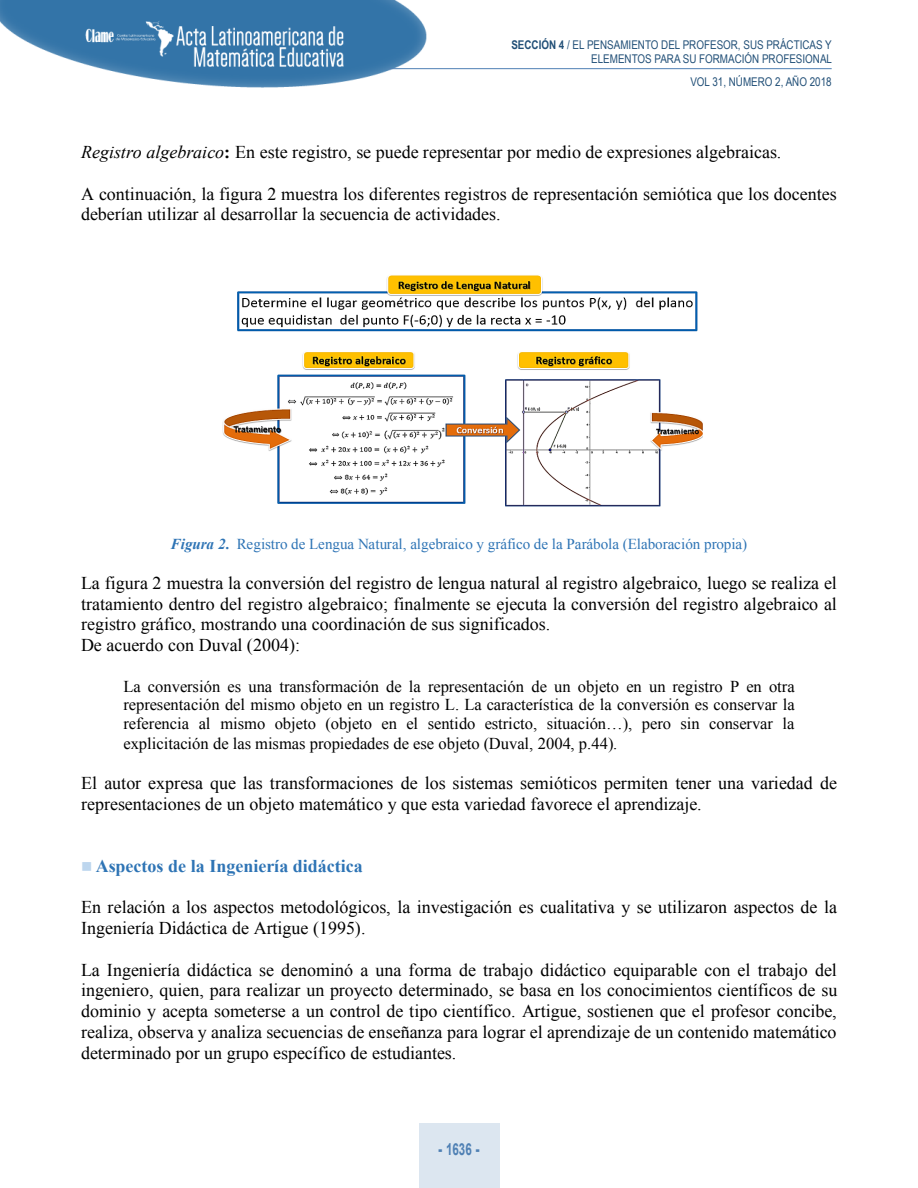
<style>
.page{position:relative;width:918px;height:1188px;background:#fff}
.page>*{position:absolute;margin:0;border:0;box-sizing:border-box;transform-origin:0 0}
.t1{font:18px/20.7px "Times New Roman";color:#000}
.t2{font:700 18px "Times New Roman";color:#2e74b5}
.t3{font:16.5px/18.9px "Times New Roman";color:#000;text-align:justify}
.t4{font:700 16.5px "Arial";color:#4f80b4;scale:.7 1}
.t5{font:15.15px "Times New Roman";color:#2e74b5}
.t6{font:12px/14.4px "Arial Narrow";color:#214f77;text-align:right}
.s1{font-weight:700}
.s2{font-style:italic}
.s3{font-weight:700;font-style:italic}
.s4{color:#bdd6ee}
.s5{font-weight:900}
</style>
<div class="page">
<img style="left:0;top:0;width:435px;height:88px">
<hr style="left:389px;top:68px;width:443px;height:1px;background:#4f80b4">
<div style="left:419px;top:1123px;width:80px;height:65px;background:#dce6f0"></div>
<img style="left:222px;top:275px;width:480px;height:232px">
<p class="t6" style="left:511px;top:37px;width:322px"><span class="s1">SECCIÓN 4</span> / EL PENSAMIENTO DEL PROFESOR, SUS PRÁCTICAS Y<br>ELEMENTOS PARA SU FORMACIÓN PROFESIONAL</p>
<p class="t6" style="left:690px;top:75px;width:143px">VOL 31, NÚMERO 2, AÑO 2018</p>
<p class="t1" style="left:81px;top:142px;width:702px"><span class="s2">Registro algebraico</span><span class="s1">:</span> En este registro, se puede representar por medio de expresiones algebraicas.</p>
<p class="t1" style="left:81px;top:183px;width:757px">A continuación, la figura 2 muestra los diferentes registros de representación semiótica que los docentes deberían utilizar al desarrollar la secuencia de actividades.</p>
<p class="t5" style="left:171px;top:535px;width:578px"><span class="s3">Figura 2</span><span class="s1">.</span> Registro de Lengua Natural, algebraico y gráfico de la Parábola (Elaboración propia)</p>
<p class="t1" style="left:81px;top:573px;width:757px">La figura 2 muestra la conversión del registro de lengua natural al registro algebraico, luego se realiza el tratamiento dentro del registro algebraico; finalmente se ejecuta la conversión del registro algebraico al registro gráfico, mostrando una coordinación de sus significados.<br>De acuerdo con Duval (2004):</p>
<p class="t3" style="left:123px;top:677px;width:673px">La conversión es una transformación de la representación de un objeto en un registro P en otra representación del mismo objeto en un registro L. La característica de la conversión es conservar la referencia al mismo objeto (objeto en el sentido estricto, situación…), pero sin conservar la explicitación de las mismas propiedades de ese objeto (Duval, 2004, p.44).</p>
<p class="t1" style="left:81px;top:773px;width:758px">El autor expresa que las transformaciones de los sistemas semióticos permiten tener una variedad de representaciones de un objeto matemático y que esta variedad favorece el aprendizaje.</p>
<p class="t2" style="left:81px;top:856px;width:283px"><span class="s4">■</span> Aspectos de la Ingeniería didáctica</p>
<p class="t1" style="left:81px;top:897px;width:758px">En relación a los aspectos metodológicos, la investigación es cualitativa y se utilizaron aspectos de la<br>Ingeniería Didáctica de Artigue (1995).</p>
<p class="t1" style="left:81px;top:959px;width:758px;text-align:justify">La Ingeniería didáctica se denominó a una forma de trabajo didáctico equiparable con el trabajo del ingeniero, quien, para realizar un proyecto determinado, se basa en los conocimientos científicos de su dominio y acepta someterse a un control de tipo científico. Artigue, sostienen que el profesor concibe, realiza, observa y analiza secuencias de enseñanza para lograr el aprendizaje de un contenido matemático determinado por un grupo específico de estudiantes.</p>
<p class="t4" style="left:438px;top:1140px;width:60px"><span class="s5">-</span> 1636 <span class="s5">-</span></p>
</div>
